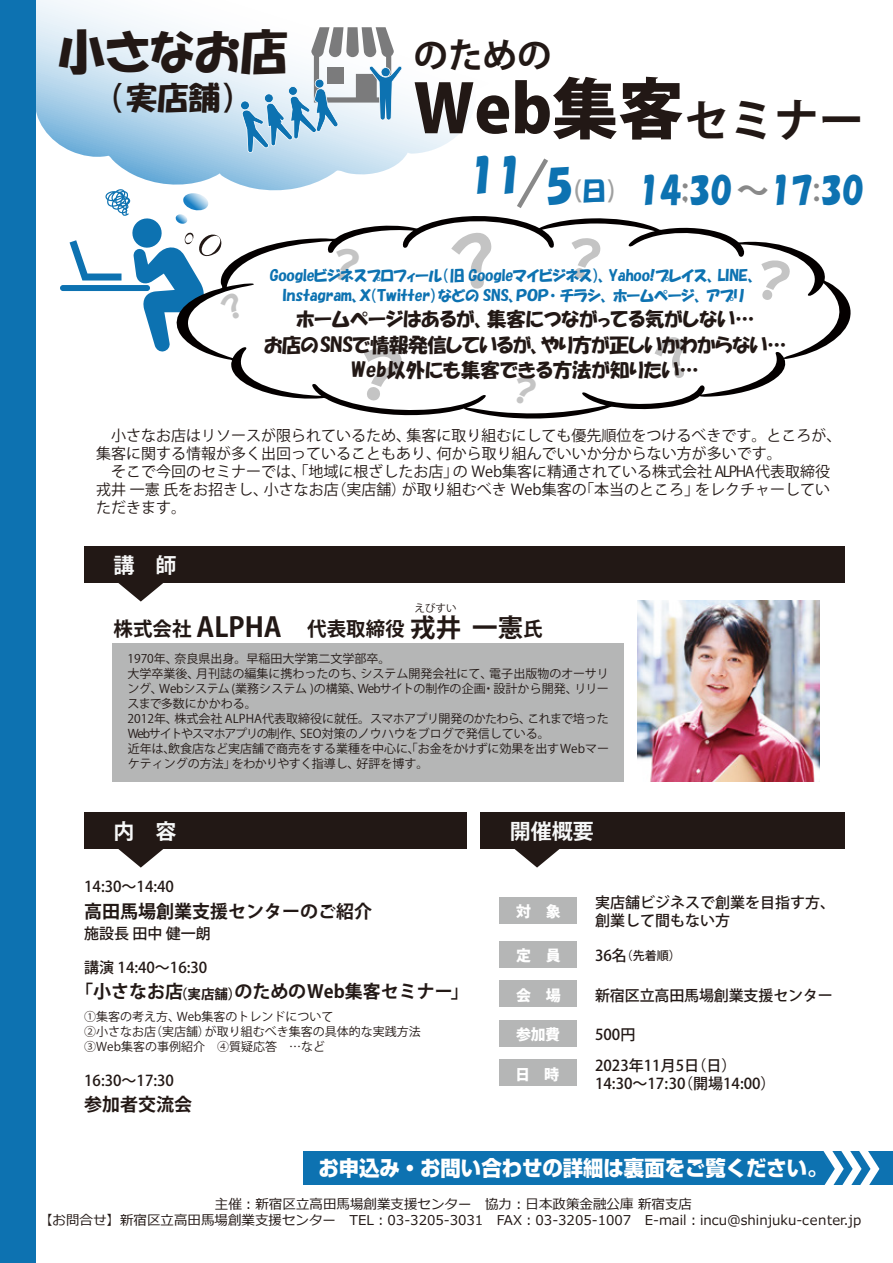
<style>
.page{position:relative;width:893px;height:1263px;background:#fff}
.page>*{position:absolute;margin:0;border:0;box-sizing:border-box;transform-origin:0 0}
.t1{font:800 66px "Koz Go Pr 6 N";color:#221815}
.t2{font:48px "HGP Soei Kakupoptai";color:#221815}
.t3{font:700 34.5px "Koz Go Pr 6 N";color:#221815}
.t4{font:33.75px "HGP Soei Kakupoptai";color:#0d72b1}
.t5{font:31.5px "HGP Soei Kakupoptai";color:#221815}
.t6{font:800 21px "Shin Go Pro";color:#fff}
.t7{font:700 21px "Koz Go Pr 6 N";color:#f7f8f8}
.t8{font:19.5px/25.5px "HGP Soei Kakupoptai";color:#221815;text-align:center}
.t9{font:700 19.5px "Koz Go Pr 6 N";color:#221815}
.t10{font:700 18px "Koz Go Pr 6 N";color:#221815}
.t11{font:15px/18px "Koz Go Pr 6 N";color:#221815}
.t12{font:500 15px/18px "Koz Go Pr 6 N";color:#221815}
.t13{font:15px/19.5px "HGP Soei Kakupoptai";letter-spacing:-.01em;color:#0d72b1;text-align:center}
.t14{font:800 15px "Koz Go Pr 6 N";color:#fff}
.t15{font:13.5px/16.2px "Meiryo";color:#221815;text-align:center}
.t16{font:12px/15px "Koz Go Pr 6 N";color:#221815}
.t17{font:500 12px "Koz Go Pr 6 N";color:#221815}
.t18{font:10.5px "Koz Go Pr 6 N";color:#221815}
.s1{font-weight:700;font-size:45px}
.s2{font-size:42.3px}
.s3{font-size:25.5px;color:#9fa0a0}
.s4{font-size:25.5px}
.s5{color:#898989}
.s6{font-size:27px}
.s7{font-size:13.5px}
.s8{font-size:15px}
</style>
<div class="page">
<svg style="left:36px;top:0;width:430px;height:191px"></svg>
<div style="left:0;top:0;width:36px;height:1263px;background:#0d72b1"></div>
<div style="left:303px;top:1151px;width:590px;height:33px;background:#0d72b1"></div>
<svg style="left:823px;top:1151px;width:56px;height:34px"></svg>
<div style="left:84px;top:546px;width:761px;height:36px;background:#221815"></div>
<svg style="left:114px;top:582px;width:54px;height:20px"></svg>
<div style="left:84px;top:812px;width:382px;height:36px;background:#221815"></div>
<svg style="left:114px;top:848px;width:54px;height:19px"></svg>
<div style="left:480px;top:812px;width:365px;height:36px;background:#221815"></div>
<svg style="left:510px;top:848px;width:54px;height:19px"></svg>
<svg style="left:240px;top:27px;width:162px;height:126px"></svg>
<div style="left:60px;top:285px;width:90px;height:6px;background:#0d72b1;border-radius:3px"></div>
<svg style="left:517px;top:158px;width:31px;height:50px"></svg>
<svg style="left:204px;top:216px;width:647px;height:203px"></svg>
<div style="left:112px;top:644px;width:512px;height:138px;background:#b5b6b6"></div>
<img style="left:638px;top:600px;width:181px;height:182px">
<div style="left:500px;top:897px;width:77px;height:26px;background:#b5b6b6"></div>
<div style="left:500px;top:941px;width:77px;height:26px;background:#b5b6b6"></div>
<div style="left:500px;top:981px;width:77px;height:26px;background:#b5b6b6"></div>
<div style="left:500px;top:1020px;width:77px;height:26px;background:#b5b6b6"></div>
<div style="left:500px;top:1060px;width:77px;height:26px;background:#b5b6b6"></div>
<svg style="left:355px;top:342px;width:50px;height:63px"></svg>
<svg style="left:331px;top:245px;width:31px;height:38px"></svg>
<svg style="left:566px;top:235px;width:37px;height:46px"></svg>
<svg style="left:510px;top:374px;width:27px;height:33px"></svg>
<svg style="left:449px;top:229px;width:52px;height:63px"></svg>
<svg style="left:753px;top:256px;width:40px;height:48px"></svg>
<svg style="left:651px;top:333px;width:45px;height:50px"></svg>
<svg style="left:70px;top:189px;width:177px;height:163px"></svg>
<h2 class="t2" style="left:58px;top:27px;width:232px">小さなお店</h2>
<h3 class="t5" style="left:110px;top:82px;width:127px">（実店舗）</h3>
<h3 class="t3" style="left:414px;top:36px;width:139px">のための</h3>
<h1 class="t1" style="left:414px;top:72px;width:452px">Web集客<span class="s1">セミナー</span></h1>
<h3 class="t4" style="left:468px;top:173px;width:397px"><sup>11</sup> <span class="s2">5</span><span class="s3">(</span><span class="s4">日</span><span class="s3">)</span> 14<span class="s5">;</span>30<span class="s5">～</span>17<span class="s5">:</span>30</h3>
<p class="t13" style="left:270px;top:266px;width:489px">Googleビジネスプロフィール（旧 Googleマイビジネス）、Yahoo!プレイス、LINE、<br>Instagram、Ｘ（Twitter）などの SNS、ＰＯＰ・チラシ、ホームページ、アプリ</p>
<h3 class="t8" style="left:264px;top:306px;width:524px">ホームページはあるが、集客につながってる気がしない…<br>お店のSNSで情報発信しているが、やり方が正しいかわからない…<br>Web以外にも集客できる方法が知りたい…</h3>
<p class="t11" style="left:96px;top:427px;width:747px">　小さなお店はリソースが限られているため、集客に取り組むにしても優先順位をつけるべきです。ところが、集客に関する情報が多く出回っていることもあり、何から取り組んでいいか分からない方が多いです。<br>　そこで今回のセミナーでは、「地域に根ざしたお店」の Web集客に精通されている株式会社 ALPHA 代表取締役戎井 一憲 氏をお招きし、小さなお店（実店舗）が取り組むべき Web集客の「本当のところ」をレクチャーしていただきます。</p>
<h3 class="t7" style="left:114px;top:553px;width:64px">講　師</h3>
<p class="t18" style="left:415px;top:602px;width:43px">えびすい</p>
<h3 class="t9" style="left:114px;top:618px;width:431px">株式会社 <span class="s6">ALPHA</span> 代表取締役 <span class="s4">戎井 一憲</span>氏</h3>
<p class="t16" style="left:127px;top:651px;width:483px">1970年、奈良県出身。早稲田大学第二文学部卒。<br>大学卒業後、月刊誌の編集に携わったのち、システム開発会社にて、電子出版物のオーサリング、Webシステム(業務システム )の構築、Webサイトの制作の企画・設計から開発、リリースまで多数にかかわる。<br>2012年、株式会社 ALPHA代表取締役に就任。スマホアプリ開発のかたわら、これまで培ったWebサイトやスマホアプリの制作、SEO対策のノウハウをブログで発信している。<br>近年は、飲食店など実店舗で商売をする業種を中心に、「お金をかけずに効果を出すWebマーケティングの方法」をわかりやすく指導し、好評を博す。</p>
<h3 class="t7" style="left:114px;top:819px;width:64px">内　容</h3>
<h3 class="t7" style="left:510px;top:819px;width:85px">開催概要</h3>
<p class="t12" style="left:84px;top:878px;width:91px">14:30～14:40</p>
<h3 class="t10" style="left:84px;top:901px;width:289px">高田馬場創業支援センターのご紹介</h3>
<p class="t12" style="left:84px;top:925px;width:128px">施設長 田中 健一朗</p>
<p class="t12" style="left:84px;top:959px;width:125px">講演 14:40～16:30</p>
<h3 class="t10" style="left:75px;top:981px;width:395px">「小さなお店<span class="s7">（実店舗）</span>のためのWeb集客セミナー」</h3>
<p class="t16" style="left:84px;top:1010px;width:338px">①集客の考え方、Web集客のトレンドについて<br>②小さなお店（実店舗）が取り組むべき集客の具体的な実践方法<br>③Web集客の事例紹介　④質疑応答　…など</p>
<p class="t12" style="left:84px;top:1071px;width:91px">16:30～17:30</p>
<h3 class="t10" style="left:84px;top:1094px;width:109px">参加者交流会</h3>
<p class="t14" style="left:516px;top:903px;width:46px">対　象</p>
<p class="t12" style="left:595px;top:894px;width:242px">実店舗ビジネスで創業を目指す方、創業して間もない方</p>
<p class="t14" style="left:516px;top:947px;width:46px">定　員</p>
<p class="t17" style="left:595px;top:949px;width:87px"><span class="s8">36名</span>（先着順）</p>
<p class="t14" style="left:516px;top:986px;width:46px">会　場</p>
<p class="t12" style="left:595px;top:987px;width:239px">新宿区立高田馬場創業支援センター</p>
<p class="t14" style="left:516px;top:1026px;width:46px">参加費</p>
<p class="t12" style="left:595px;top:1026px;width:42px">500円</p>
<p class="t14" style="left:515px;top:1065px;width:45px">日　時</p>
<p class="t12" style="left:595px;top:1056px;width:182px">2023年11月5日（日）<br>14:30～17:30（開場14:00）</p>
<h3 class="t6" style="left:318px;top:1151px;width:511px">お申込み・お問い合わせの詳細は裏面をご覧ください。</h3>
<p class="t15" style="left:39px;top:1196px;width:824px">主催︓新宿区立高田馬場創業支援センター　協力︓日本政策金融公庫 新宿支店<br>【お問合せ】新宿区立高田馬場創業支援センター　TEL︓03-3205-3031　FAX︓03-3205-1007　E-mail︓incu@shinjuku-center.jp</p>
</div>
